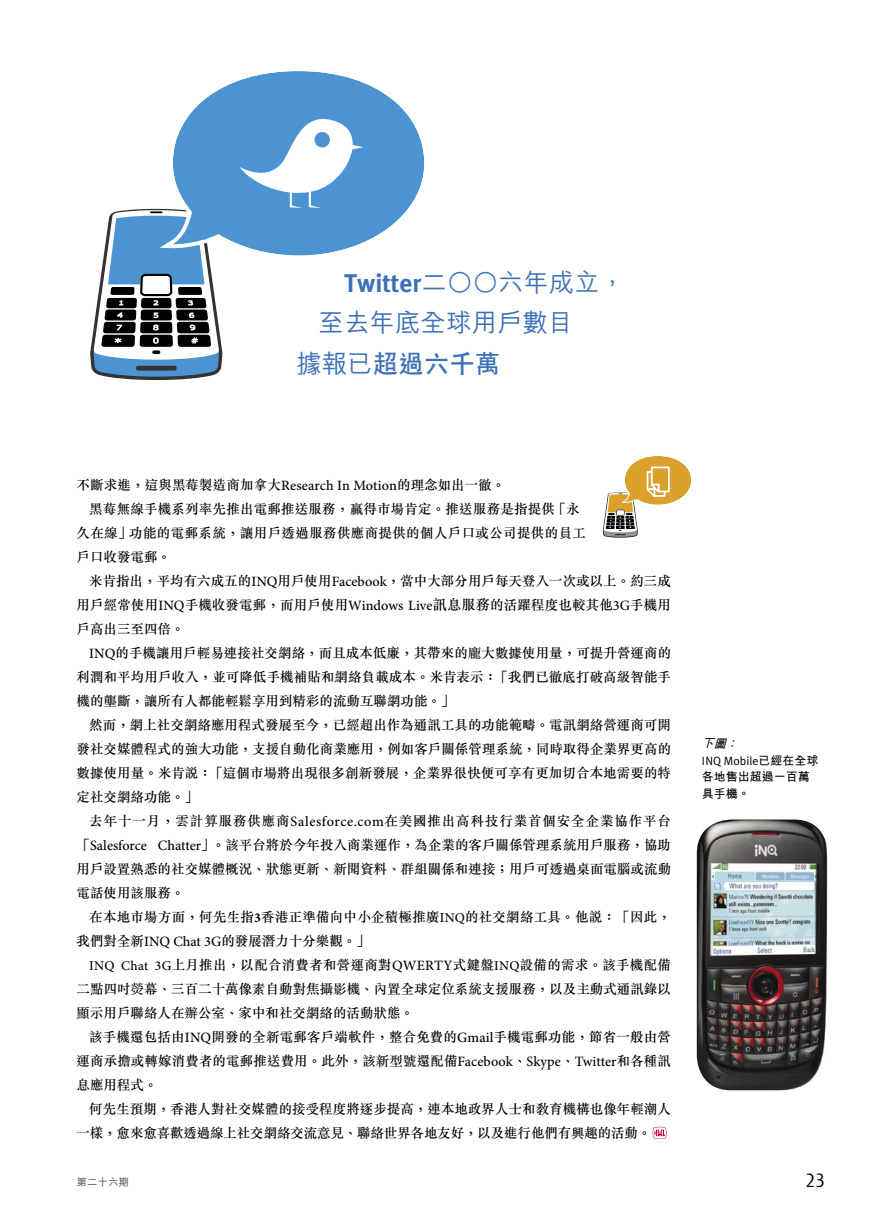
<style>
.page{position:relative;width:893px;height:1212px;background:#fff}
.page>*{position:absolute;margin:0;border:0;box-sizing:border-box;transform-origin:0 0}
.Chi_Call_Out{font:500 25.5px "M Hei";color:#3c71b6}
.Chi_Call_Out-2{font:700 25.5px "C Hei 2";color:#3c71b6}
.t1{font:300 condensed 21px "Modena";color:#000}
.Chi_Body_text{font:500 13.5px/24px "M Sung";color:#000;text-align:justify}
.Chi_Body_text-2{font:500 13.5px/24px "M Sung";letter-spacing:.02em;color:#000}
.Chi_Photo_Captions{font:700 12px/16.5px "M Hei";color:#000}
.Chi_Photo_Captions-2{font:italic 700 12px "M Hei";color:#000}
.Chi_Photo_Captions-3{font:700 10.5px "M Hei";color:#636363}
.s1{font-family:"Meta Plus";font-weight:700}
.s2{font-family:"M Hei";font-weight:500}
.s3{font-family:"Minion Pro";font-size:14.25px}
.s4{font-size:14.25px}
.s5{font-family:"Minion Pro";font-weight:700}
.s6{font-family:"Minion Pro"}
.s7{font-family:"Meta Plus Normal";font-weight:400}
</style>
<div class="page">
<svg style="left:90px;top:209px;width:132px;height:171px"></svg>
<svg style="left:160px;top:71px;width:265px;height:188px;fill:#4c93d2"></svg>
<svg style="left:240px;top:107px;width:123px;height:101px"></svg>
<svg style="left:603px;top:456px;width:89px;height:82px"></svg>
<img style="left:697px;top:819px;width:131px;height:271px">
<svg style="left:653px;top:1127px;width:14px;height:12px"></svg>
<p class="Chi_Call_Out" style="left:344px;top:269px;width:283px"><span class="s1">Twitter</span>二○○六年成立，</p>
<p class="Chi_Call_Out" style="left:318px;top:310px;width:256px">至去年底全球用戶數目</p>
<p class="Chi_Call_Out-2" style="left:296px;top:350px;width:205px"><span class="s2">據報已</span>超過六千萬</p>
<p class="Chi_Body_text" style="left:77px;top:473px;width:430px">不斷求進，這與黑莓製造商加拿大<span class="s3">Research In Motion</span>的理念如出一徹。</p>
<p class="Chi_Body_text" style="left:77px;top:497px;width:511px;text-align:left;text-indent:13px">黑莓無線手機系列率先推出電郵推送服務，贏得市場肯定。推送服務是指提供「永久在線」功能的電郵系統，讓用戶透過服務供應商提供的個人戶口或公司提供的員工戶口收發電郵。</p>
<p class="Chi_Body_text" style="left:77px;top:569px;width:596px;text-indent:13px">米肯指出，平均有六成五的<span class="s3">INQ</span>用戶使用<span class="s3">Facebook</span>，當中大部分用戶每天登入一次或以上。約三成用戶經常使用<span class="s3">INQ</span>手機收發電郵，而用戶使用<span class="s3">Windows Live</span><span class="s4">訊息服務</span>的活躍程度也較其他<span class="s3">3G</span>手機用戶高出三至四倍。</p>
<p class="Chi_Body_text" style="left:77px;top:641px;width:596px;text-indent:13px"><span class="s3">INQ</span>的手機讓用戶輕易連接社交網絡，而且成本低廉，其帶來的龐大數據使用量，可提升營運商的利潤和平均用戶收入，並可降低手機補貼和網絡負載成本。米肯表示：「我們已徹底打破高級智能手機的壟斷，讓所有人都能輕鬆享用到精彩的流動互聯網功能。」</p>
<p class="Chi_Body_text" style="left:77px;top:713px;width:596px;text-indent:13px">然而，網上社交網絡應用程式發展至今，已經超出作為通訊工具的功能範疇。電訊網絡營運商可開發社交媒體程式的強大功能，支援自動化商業應用，例如客戶關係管理系統，同時取得企業界更高的數據使用量。米肯說：「這個市場將出現很多創新發展，企業界很快便可享有更加切合本地需要的特定社交網絡功能。」</p>
<p class="Chi_Body_text" style="left:77px;top:809px;width:596px;text-indent:13px">去年十一月，雲計算服務供應商<span class="s3">Salesforce.com</span>在美國推出高科技行業首個安全企業協作平台「<span class="s3">Salesforce Chatter</span>」。該平台將於今年投入商業運作，為企業的客戶關係管理系統用戶服務，協助用戶設置熟悉的社交媒體概況、狀態更新、新聞資料、群組關係和連接；用戶可透過桌面電腦或流動電話使用該服務。</p>
<p class="Chi_Body_text-2" style="left:77px;top:905px;width:596px;text-indent:13px">在本地市場方面，何先生指<span class="s5">3</span>香港正準備向中小企積極推廣<span class="s6">INQ</span>的社交網絡工具。他說：「因此，我們對全新<span class="s3">INQ Chat 3G</span>的發展潛力十分樂觀。」</p>
<p class="Chi_Body_text" style="left:77px;top:953px;width:596px;text-indent:13px"><span class="s6">INQ Chat 3G</span>上月推出，以配合消費者和營運商對<span class="s3">QWERTY</span>式鍵盤<span class="s6">INQ</span>設備的需求。該手機配備二點四吋熒幕、三百二十萬像素自動對焦攝影機、內置全球定位系統支援服務，以及主動式通訊錄以顯示用戶聯絡人在辦公室、家中和社交網絡的活動狀態。</p>
<p class="Chi_Body_text" style="left:77px;top:1025px;width:596px;text-indent:13px">該手機還包括由<span class="s3">INQ</span>開發的全新電郵客戶端軟件，整合免費的<span class="s3">Gmail</span>手機電郵功能，節省一般由營運商承擔或轉嫁消費者的電郵推送費用。此外，該新型號還配備<span class="s3">Facebook</span>、<span class="s3">Skype</span>、<span class="s3">Twitter</span>和各種訊息應用程式。</p>
<p class="Chi_Body_text" style="left:77px;top:1097px;width:596px;text-indent:13px">何先生預期，香港人對社交媒體的接受程度將逐步提高，連本地政界人士和教育機構也像年輕潮人一樣，愈來愈喜歡透過線上社交網絡交流意見、聯絡世界各地友好，以及進行他們有興趣的活動。</p>
<p class="Chi_Photo_Captions-2" style="left:702px;top:737px;width:41px">下圖：</p>
<p class="Chi_Photo_Captions" style="left:702px;top:752px;width:118px"><span class="s7">INQ Mobile</span>已經在全球各地售出超過一百萬具手機。</p>
<p class="Chi_Photo_Captions-3" style="left:77px;top:1177px;width:54px">第二十六期</p>
<p class="t1" style="left:805px;top:1170px;width:21px">23</p>
</div>
